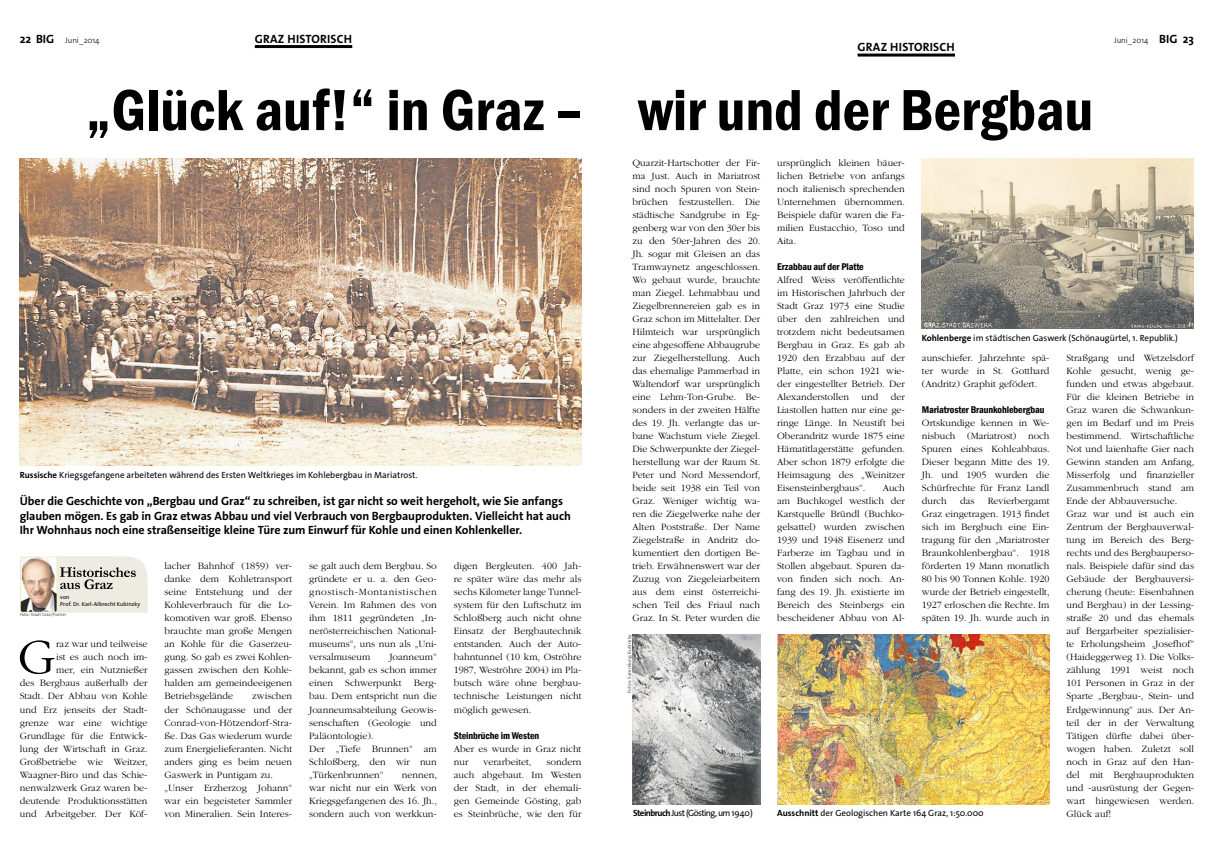
<style>
.page{position:relative;width:1214px;height:851px;background:#fff}
.page>*{position:absolute;margin:0;border:0;box-sizing:border-box;transform-origin:0 0}
.Überschrift{font:600 condensed 60px "Franklin Gothic";color:#000}
.Fliesstext_Initial{font:300 51.7px "ITC Garamond Std";color:#000}
.Vorspann{font:700 12px/14.4px "The Sans Os F";letter-spacing:-.005em;color:#000}
.Vorspann-2{font:700 12px "The Sans Os F";letter-spacing:.02em;color:#000}
.Fliesstext_Initial-2{font:300 10px/13px "ITC Garamond Std";color:#000;text-align:justify}
.Zwischentitel{font:600 condensed 10px "Franklin Gothic";letter-spacing:-.01em;color:#000}
.Bildunterschrift{font:9px "The Sans Os F";color:#000}
.Bildunterschrift-2{font:9px "The Sans Os F";letter-spacing:-.06em;color:#000}
.t1{font:300 8px "The Sans Os F";letter-spacing:-.005em;color:#000}
.Vorspann-3{font:5.8px "The Sans Os F";letter-spacing:.015em;color:#000}
.Fliesstext_Initial-3{font:5px "The Sans Os F";color:#575756}
.Fliesstext_Initial-4{font:4.4px "The Sans Os F";color:#575756}
.s1{font-weight:700}
</style>
<div class="page">
<img style="left:20px;top:159px;width:561px;height:306px">
<hr style="left:255px;top:45px;width:97px;height:3px;background:#000">
<hr style="left:857px;top:54px;width:97px;height:3px;background:#000">
<svg style="left:20px;top:556px;width:127px;height:56px;background:#d5cec4"></svg>
<img style="left:632px;top:634px;width:128px;height:169px">
<img style="left:777px;top:634px;width:272px;height:169px">
<img style="left:921px;top:159px;width:272px;height:170px">
<p class="Vorspann" style="left:20px;top:31px;width:36px">22 BIG</p>
<p class="t1" style="left:65px;top:35px;width:36px">Juni_2014</p>
<p class="Vorspann-2" style="left:255px;top:31px;width:99px">GRAZ HISTORISCH</p>
<p class="Vorspann-2" style="left:857px;top:39px;width:99px">GRAZ HISTORISCH</p>
<p class="t1" style="left:1113px;top:35px;width:36px">Juni_2014</p>
<p class="Vorspann" style="left:1159px;top:31px;width:20px">BIG</p>
<p class="Vorspann" style="left:1182px;top:31px;width:13px">23</p>
<p class="Überschrift" style="left:86px;top:70px;width:1008px">„Glück auf!“ in Graz – wir und der Bergbau</p>
<p class="Fliesstext_Initial-2" style="left:632px;top:156px;width:129px">Quarzit-Hartschotter der Fir&shy;ma Just. Auch in Mariatrost sind noch Spuren von Stein&shy;brüchen festzustellen. Die städtische Sandgrube in Eg&shy;genberg war von den 30er bis zu den 50er-Jahren des 20.<br>Jh. sogar mit Gleisen an das Tramwaynetz angeschlossen.<br>Wo gebaut wurde, brauchte man Ziegel. Lehmabbau und Ziegelbrennereien gab es in Graz schon im Mittelalter. Der Hilmteich war ursprünglich eine abgesoffene Abbaugrube zur Ziegelherstellung. Auch das ehemalige Pammerbad in Waltendorf war ursprünglich eine Lehm-Ton-Grube. Be&shy;sonders in der zweiten Hälfte des 19. Jh. verlangte das ur&shy;bane Wachstum viele Ziegel.<br>Die Schwerpunkte der Ziegel&shy;herstellung war der Raum St.<br>Peter und Nord Messendorf, beide seit 1938 ein Teil von Graz. Weniger wichtig wa&shy;ren die Ziegelwerke nahe der Alten Poststraße. Der Name Ziegelstraße in Andritz do&shy;kumentiert den dortigen Be&shy;trieb. Erwähnenswert war der Zuzug von Ziegeleiarbeitern aus dem einst österreichi&shy;schen Teil des Friaul nach Graz. In St. Peter wurden die</p>
<p class="Fliesstext_Initial-2" style="left:777px;top:156px;width:129px">ursprünglich kleinen bäuer&shy;lichen Betriebe von anfangs noch italienisch sprechenden Unternehmen übernommen.<br>Beispiele dafür waren die Fa&shy;milien Eustacchio, Toso und Aita.</p>
<p class="Zwischentitel" style="left:777px;top:260px;width:88px">Erzabbau auf der Platte</p>
<p class="Fliesstext_Initial-2" style="left:777px;top:273px;width:129px">Alfred Weiss veröffentlichte im Historischen Jahrbuch der Stadt Graz 1973 eine Studie über den zahlreichen und trotzdem nicht bedeutsamen Bergbau in Graz. Es gab ab 1920 den Erzabbau auf der Platte, ein schon 1921 wie&shy;der eingestellter Betrieb. Der Alexanderstollen</p>
<p class="Bildunterschrift" style="left:921px;top:332px;width:258px"><span class="s1">Kohlenberge</span> im städtischen Gaswerk (Schönaugürtel, 1. Republik.)</p>
<p class="Fliesstext_Initial-2" style="left:921px;top:351px;width:129px">aunschiefer. Jahrzehnte spä&shy;ter wurde in St. Gotthard (Andritz) Graphit gefödert.</p>
<p class="Zwischentitel" style="left:921px;top:403px;width:124px">Mariatroster Braunkohlebergbau</p>
<p class="Fliesstext_Initial-2" style="left:921px;top:416px;width:129px">Ortskundige kennen in We&shy;nisbuch (Mariatrost) noch Spuren eines Kohleabbaus.<br>Dieser begann Mitte des 19.<br>Jh. und 1905 wurden die Schürfrechte für Franz Landl durch</p>
<p class="Fliesstext_Initial-2" style="left:1066px;top:351px;width:129px">Straßgang und Wetzelsdorf Kohle gesucht, wenig ge&shy;funden und etwas abgebaut.<br>Für die kleinen Betriebe in Graz waren die Schwankun&shy;gen im Bedarf und im Preis bestimmend. Wirtschaftliche Not und laienhafte Gier nach Gewinn standen am Anfang, Misserfolg und finanzieller Zusammenbruch stand am Ende der Abbauversuche.</p>
<p class="Fliesstext_Initial-2" style="left:1066px;top:507px;width:129px">Graz war und ist auch ein Zentrum der Bergbauverwal&shy;tung im Bereich des Berg&shy;rechts und des Bergbauperso&shy;nals. Beispiele dafür sind das Gebäude der Bergbauversi&shy;cherung (heute: Eisenbahnen und Bergbau) in der Lessing&shy;straße 20 und das ehemals auf Bergarbeiter spezialisier&shy;te Erholungsheim „Josefhof“ (Haideggerweg 1). Die Volks&shy;zählung 1991 weist noch 101 Personen in Graz in der Sparte „Bergbau-, Stein- und Erdgewinnung“ aus. Der An&shy;teil der in der Verwaltung Tätigen dürfte dabei über&shy;wogen haben. Zuletzt soll noch in Graz auf den Han&shy;del mit Bergbauprodukten und -ausrüstung der Gegen&shy;wart hingewiesen werden.<br>Glück auf!</p>
<p class="Fliesstext_Initial-2" style="left:777px;top:390px;width:129px;text-indent:114px">der Liastollen hatten nur eine ge&shy;ringe Länge. In Neustift bei Oberandritz wurde 1875 eine Hämatitlagerstätte gefunden.<br>Aber schon 1879 erfolgte die Heimsagung des „Weinitzer Eisensteinbergbaus“.</p>
<p class="Fliesstext_Initial-2" style="left:861px;top:390px;width:18px">und</p>
<p class="Bildunterschrift" style="left:20px;top:469px;width:399px"><span class="s1">Russische</span> Kriegsgefangene arbeiteten während des Ersten Weltkrieges im Kohlebergbau in Mariatrost.</p>
<p class="Fliesstext_Initial-2" style="left:777px;top:481px;width:129px;text-indent:105px">Auch am Buchkogel westlich der Karstquelle Bründl (Buchko&shy;gelsattel) wurden zwischen 1939 und 1948 Eisenerz und Farberze im Tagbau und in Stollen abgebaut. Spuren da&shy;von finden sich noch. An&shy;fang des 19. Jh. existierte im Bereich des Steinbergs ein bescheidener Abbau von Al-</p>
<p class="Vorspann" style="left:20px;top:494px;width:552px">Über die Geschichte von „Bergbau und Graz“ zu schreiben, ist gar nicht so weit hergeholt, wie Sie anfangs glauben mögen. Es gab in Graz etwas Abbau und viel Verbrauch von Bergbauprodukten. Vielleicht hat auch<br>Ihr Wohnhaus noch eine straßenseitige kleine Türe zum Einwurf für Kohle und einen Kohlenkeller.</p>
<p class="Fliesstext_Initial-2" style="left:921px;top:494px;width:129px;text-indent:66px">Revierbergamt Graz eingetragen. 1913 findet sich im Bergbuch eine Ein&shy;tragung für den „Mariatroster Braunkohlenbergbau“. 1918 förderten 19 Mann monatlich 80 bis 90 Tonnen Kohle. 1920 wurde der Betrieb eingestellt, 1927 erloschen die Rechte. Im späten 19. Jh. wurde auch in</p>
<p class="Fliesstext_Initial-2" style="left:960px;top:494px;width:16px">das</p>
<p class="Fliesstext_Initial-2" style="left:454px;top:559px;width:129px">digen Bergleuten. 400 Jah&shy;re später wäre das mehr als sechs Kilometer lange Tunnel&shy;system für den Luftschutz im Schloßberg auch nicht ohne Einsatz der Bergbautechnik entstanden. Auch der Auto&shy;bahntunnel (10 km, Oströhre 1987, Weströhre 2004) im Pla&shy;butsch wäre ohne bergbau&shy;technische Leistungen nicht möglich gewesen.</p>
<p class="Zwischentitel" style="left:454px;top:728px;width:87px">Steinbrüche im Westen</p>
<p class="Fliesstext_Initial-2" style="left:454px;top:741px;width:129px">Aber es wurde in Graz nicht nur</p>
<p class="Fliesstext_Initial-2" style="left:164px;top:559px;width:129px">lacher Bahnhof (1859) ver&shy;danke dem Kohletransport seine Entstehung und der Kohleverbrauch für die Lo&shy;komotiven war groß. Ebenso brauchte man große Mengen an Kohle für die Gaserzeu&shy;gung. So gab es zwei Kohlen&shy;gassen zwischen den Kohle&shy;halden am gemeindeeigenen Betriebsgelände</p>
<p class="Fliesstext_Initial-2" style="left:309px;top:559px;width:129px">se galt auch dem Bergbau. So gründete er u. a. den Geo&shy;gnostisch-Montanistischen Verein. Im Rahmen des von ihm 1811 gegründeten „In&shy;nerösterreichischen National&shy;museums“, uns nun als „Uni&shy;versalmuseum</p>
<p class="Vorspann-3" style="left:60px;top:593px;width:11px">von</p>
<p class="Vorspann-3" style="left:60px;top:600px;width:82px">Prof. Dr. Karl-Albrecht Kubinzky</p>
<p class="Fliesstext_Initial-4" style="left:20px;top:611px;width:48px">Foto: Stadt Graz/Fischer</p>
<p class="Fliesstext_Initial-3" style="left:626px;top:693px;width:60px;rotate:-90deg">Fotos: Sammlung Kubinzky</p>
<p class="Fliesstext_Initial" style="left:18px;top:629px;width:40px">G</p>
<p class="Fliesstext_Initial-2" style="left:20px;top:637px;width:129px;text-align:right">raz war und teilweise<br>ist es auch noch im-<br>mer, ein Nutznießer<br>des Bergbaus außerhalb der<br>Stadt. Der Abbau von Kohle und Erz jenseits der Stadt&shy;grenze war eine wichtige<br>Grundlage für die Entwick&shy;lung der Wirtschaft in Graz.<br>Großbetriebe wie Weitzer,<br>Waagner-Biro und das Schie&shy;nenwalzwerk Graz waren be&shy;deutende Produktionsstätten und Arbeitgeber. Der Köf-</p>
<p class="Fliesstext_Initial-2" style="left:309px;top:650px;width:129px;text-indent:80px">Joanneum“ bekannt, gab es schon immer einen Schwerpunkt Berg&shy;bau. Dem entspricht nun die Joanneumsabteilung Geowis&shy;senschaften (Geologie und Paläontologie).</p>
<p class="Fliesstext_Initial-2" style="left:309px;top:741px;width:129px">Der „Tiefe Brunnen“ am Schloßberg, den wir nun „Türkenbrunnen“</p>
<p class="Fliesstext_Initial-2" style="left:164px;top:689px;width:129px;text-indent:88px">zwischen der Schönaugasse und der Conrad-von-Hötzendorf-Stra&shy;ße. Das Gas wiederum wurde zum Energielieferanten. Nicht anders ging es beim neuen Gaswerk in Puntigam zu.</p>
<p class="Fliesstext_Initial-2" style="left:164px;top:780px;width:129px">„Unser Erzherzog Johann“ war ein begeisteter Sammler von Mineralien. Sein Interes-</p>
<p class="Fliesstext_Initial-2" style="left:454px;top:754px;width:129px;text-indent:93px">sondern auch abgebaut. Im Westen der Stadt, in der ehemali&shy;gen Gemeinde Gösting, gab es Steinbrüche, wie den für</p>
<p class="Fliesstext_Initial-2" style="left:483px;top:754px;width:49px">verarbeitet,</p>
<p class="Fliesstext_Initial-2" style="left:309px;top:767px;width:129px;text-indent:93px">nennen, war nicht nur ein Werk von Kriegsgefangenen des 16. Jh., sondern auch von werkkun-</p>
<p class="Bildunterschrift-2" style="left:633px;top:807px;width:121px"><span class="s1">Steinbruch</span> Just (Gösting, um 1940)</p>
<p class="Bildunterschrift" style="left:777px;top:807px;width:208px"><span class="s1">Ausschnitt</span> der Geologischen Karte 164 Graz, 1:50.000</p>
</div>
